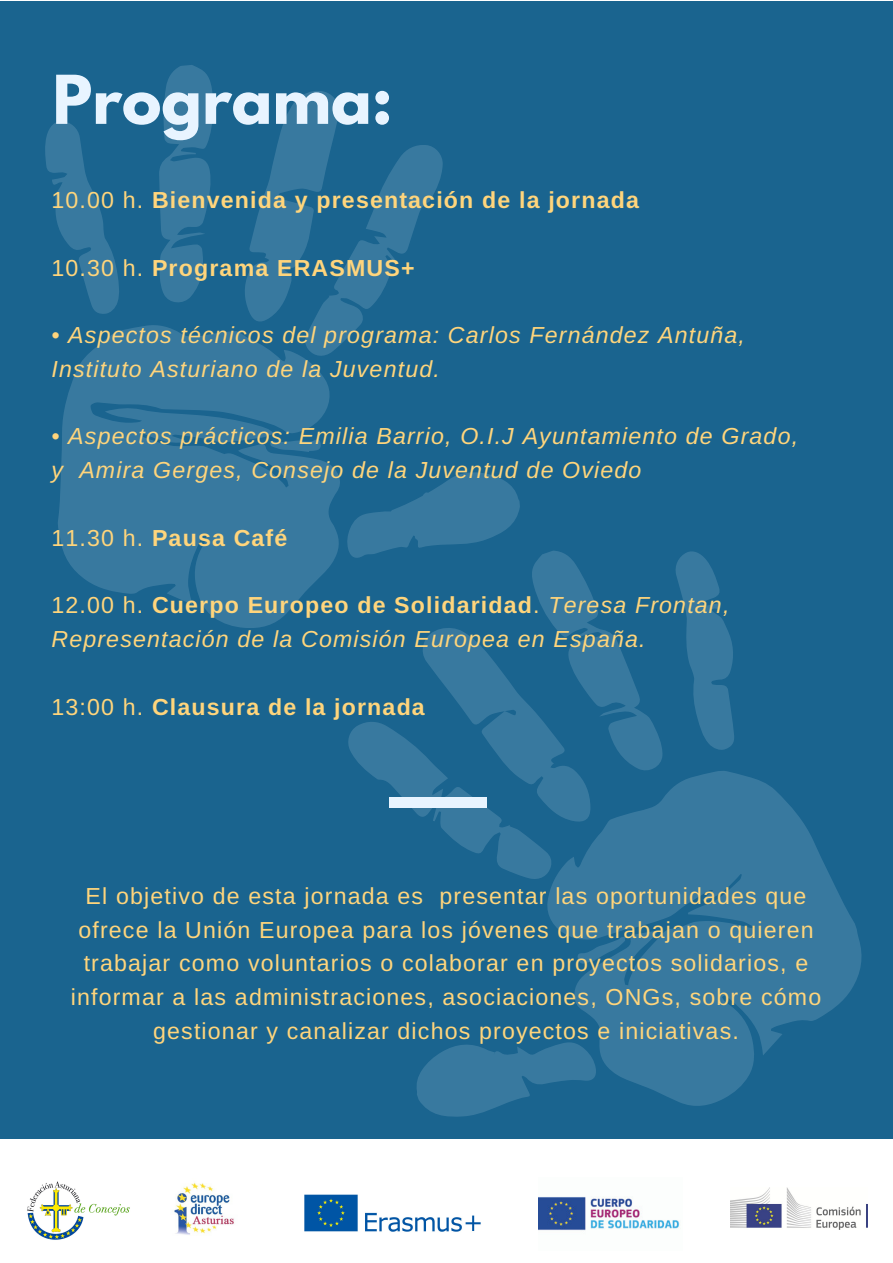
<style>
.page{position:relative;width:893px;height:1263px;background:#fff}
.page>*{position:absolute;margin:0;border:0;box-sizing:border-box;transform-origin:0 0}
.t1{font:700 59.62px "League Spartan";color:#e8f4ff}
.t2{font:italic 23.17px/33.8px "Arimo";letter-spacing:.05em;color:#ffd57c}
.t3{font:23.17px/33.8px "Arimo";letter-spacing:.05em;color:#ffd57c;text-align:center}
.t4{font:700 23.17px "Arimo";letter-spacing:.05em;color:#ffd57c}
.s1{font-weight:400}
.s2{font-style:normal}
.s3{font-weight:700;font-style:normal}
</style>
<div class="page">
<div style="left:0;top:1px;width:893px;height:1138px;background:#1a648f"></div>
<svg style="left:58px;top:325px;width:282px;height:303px;fill:#38799f"></svg>
<svg style="left:164px;top:65px;width:48px;height:238px;fill:#38799f"></svg>
<svg style="left:347px;top:472px;width:173px;height:86px"></svg>
<svg style="left:212px;top:91px;width:231px;height:286px"></svg>
<svg style="left:45px;top:115px;width:128px;height:199px"></svg>
<svg style="left:269px;top:423px;width:55px;height:40px"></svg>
<svg style="left:549px;top:771px;width:313px;height:335px;fill:#38799f"></svg>
<svg style="left:479px;top:541px;width:242px;height:243px"></svg>
<svg style="left:423px;top:610px;width:200px;height:226px"></svg>
<svg style="left:348px;top:692px;width:211px;height:223px"></svg>
<svg style="left:600px;top:543px;width:134px;height:214px"></svg>
<svg style="left:416px;top:922px;width:211px;height:195px"></svg>
<div style="left:389px;top:798px;width:98px;height:10px;background:#e8f4ff"></div>
<img style="left:27px;top:1181px;width:103px;height:59px">
<img style="left:174px;top:1182px;width:60px;height:53px">
<img style="left:304px;top:1194px;width:177px;height:38px">
<img style="left:538px;top:1196px;width:142px;height:35px">
<img style="left:731px;top:1187px;width:136px;height:43px">
<h1 class="t1" style="left:53px;top:70px;width:342px">Programa:</h1>
<p class="t4" style="left:51px;top:187px;width:589px"><span class="s1">10.00 h.</span> Bienvenida y presentación de la jornada</p>
<p class="t4" style="left:51px;top:255px;width:365px"><span class="s1">10.30 h.</span> Programa ERASMUS+</p>
<p class="t2" style="left:51px;top:318px;width:695px">• Aspectos técnicos del programa: Carlos Fernández Antuña,<br>Instituto Asturiano de la Juventud.</p>
<p class="t2" style="left:51px;top:419px;width:748px">• Aspectos prácticos: Emilia Barrio, O.I.J Ayuntamiento de Grado, y Amira Gerges, Consejo de la Juventud de Oviedo</p>
<p class="t4" style="left:51px;top:525px;width:237px"><span class="s1">11.30 h.</span> Pausa Café</p>
<p class="t2" style="left:51px;top:588px;width:679px"><span class="s2">12.00 h.</span> <span class="s3">Cuerpo Europeo de Solidaridad</span><span class="s2">.</span> Teresa Frontan,<br>Representación de la Comisión Europea en España.</p>
<p class="t4" style="left:51px;top:694px;width:375px"><span class="s1">13:00 h.</span> Clausura de la jornada</p>
<p class="t3" style="left:71px;top:879px;width:752px">El objetivo de esta jornada es presentar las oportunidades que ofrece la Unión Europea para los jóvenes que trabajan o quieren trabajar como voluntarios o colaborar en proyectos solidarios, e informar a las administraciones, asociaciones, ONGs, sobre cómo gestionar y canalizar dichos proyectos e iniciativas.</p>
</div>
